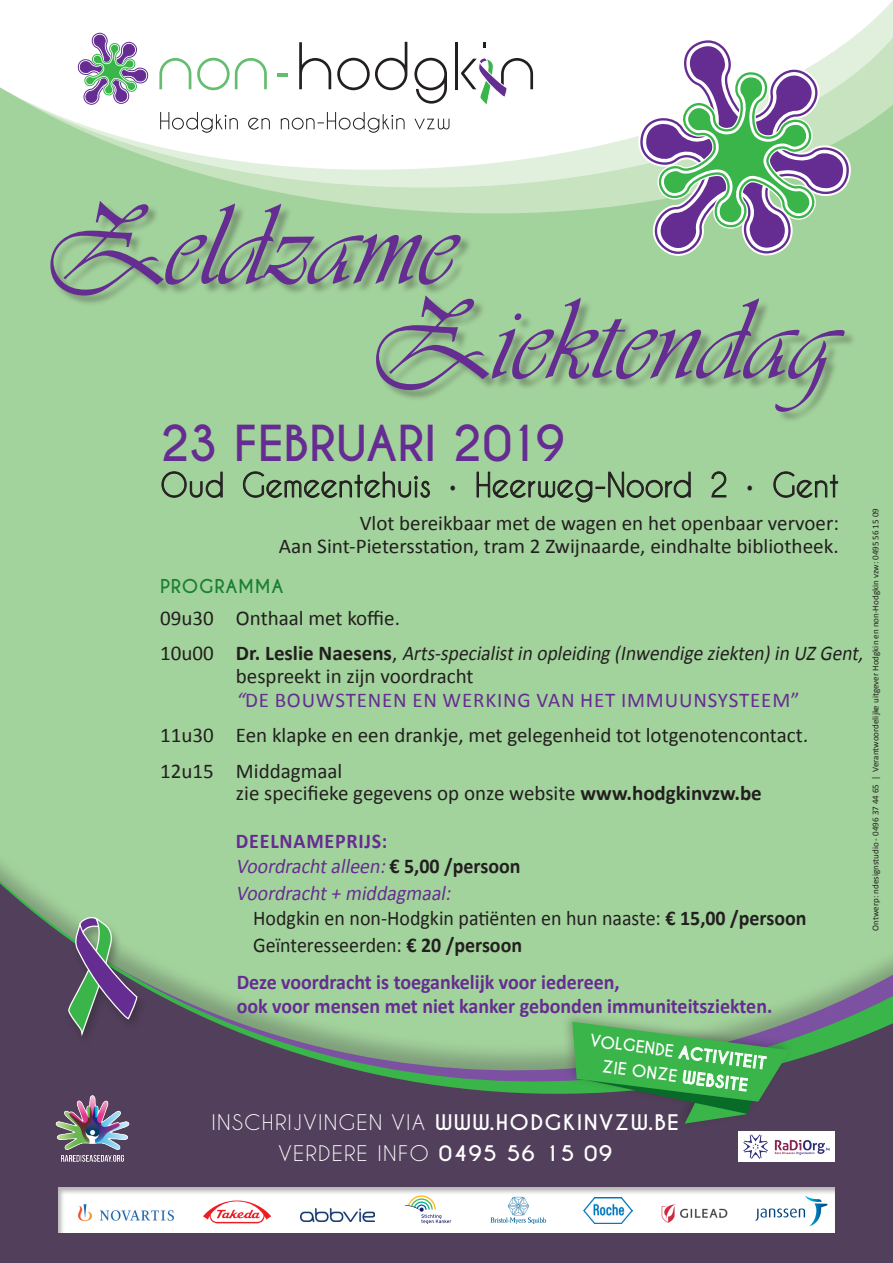
<style>
.page{position:relative;width:893px;height:1263px;background:#a3d39c}
.page>*{position:absolute;margin:0;border:0;box-sizing:border-box;transform-origin:0 0}
.t1{font:120px "Vivaldii";color:#652d91}
.t2{font:700 46.5px "Caviar Dreams";color:#652d91}
.t3{font:31.8px "Caviar Dreams";color:#231f20;scale:.95 1}
.bodytekst_2mm_ruimte{font:21px "Calibri";color:#231f20}
.bodytekst_2mm_ruimte-2{font:700 21px "Calibri";color:#652d91;scale:.95 1}
.bodytekst_2mm_ruimte-3{font:21px "Calibri";color:#231f20;scale:.95 1}
.bodytekst_2mm_ruimte-4{font:italic 21px "Calibri";color:#231f20;scale:.93 1}
.bodytekst_2mm_ruimte-5{font:italic 21px "Calibri";color:#652d91;scale:.95 1}
.bodytekst_2mm_ruimte-6{font:21px "Calibri";letter-spacing:.04em;color:#652d91}
.bodytekst{font:21px "Calibri";color:#231f20}
.bodytekst_2mm_ruimte-7{font:700 21px "Calibri";letter-spacing:.04em;color:#652d91;scale:.95 1}
.titeltjes{font:20.1px "Caviar Dreams";letter-spacing:.06em;color:#fff;scale:1.05 1}
.titeltjes-2{font:700 18px "Caviar Dreams";letter-spacing:.04em;color:#1a8032}
.titeltjes-3{font:700 16.05px "Caviar Dreams";color:#fff}
.bodytekst-2{font:9px "Calibri";color:#231f20}
.s1{font-style:normal}
.s2{font-weight:700;font-style:normal}
.s3{font-style:italic}
.s4{font-weight:700}
.s5{font-weight:700;font-style:normal;color:#231f20}
</style>
<div class="page">
<div style="left:294px;top:195px;width:344px;height:7px;background:#c7e3c0"></div>
<svg style="left:234px;top:182px;width:404px;height:13px;background:#c8e3c2"></svg>
<svg style="left:0;top:0;width:893px;height:182px;background:#eff7ed"></svg>
<svg style="left:638px;top:37px;width:213px;height:165px"></svg>
<svg style="left:640px;top:41px;width:209px;height:161px;background:#abb8b8"></svg>
<svg style="left:0;top:862px;width:893px;height:401px"></svg>
<div style="left:56px;top:1184px;width:779px;height:50px;background:#231f20;opacity:.33"></div>
<img style="left:78px;top:1204px;width:96px;height:17px">
<svg style="left:756px;top:1195px;width:71px;height:31px;background:#dbe8f0"></svg>
<img style="left:583px;top:1198px;width:49px;height:25px">
<svg style="left:405px;top:1195px;width:46px;height:29px"></svg>
<svg style="left:491px;top:1197px;width:55px;height:27px"></svg>
<svg style="left:201px;top:1199px;width:72px;height:26px;background:#facacc"></svg>
<img style="left:659px;top:1203px;width:70px;height:20px">
<img style="left:300px;top:1208px;width:74px;height:13px">
<div style="left:64px;top:916px;width:84px;height:133px;background:#231f20;opacity:.35"></div>
<svg style="left:68px;top:917px;width:70px;height:123px;background:#6b7678"></svg>
<svg style="left:161px;top:471px;width:62px;height:27px"></svg>
<svg style="left:243px;top:471px;width:187px;height:27px"></svg>
<svg style="left:477px;top:472px;width:214px;height:30px"></svg>
<svg style="left:711px;top:471px;width:15px;height:27px"></svg>
<svg style="left:773px;top:471px;width:65px;height:27px"></svg>
<div style="left:51px;top:202px;width:805px;height:221px;background:#231f20;opacity:.34"></div>
<hr style="left:455px;top:42px;width:3px;height:47px;background:#231f20">
<svg style="left:299px;top:42px;width:32px;height:47px;background:#d7d6d6"></svg>
<svg style="left:159px;top:58px;width:32px;height:31px"></svg>
<svg style="left:414px;top:58px;width:33px;height:46px;background:#c6c5c5"></svg>
<svg style="left:337px;top:42px;width:70px;height:48px;background:#dad9d9"></svg>
<svg style="left:197px;top:58px;width:70px;height:32px;background:#dff1e1"></svg>
<svg style="left:277px;top:74px;width:10px;height:3px"></svg>
<svg style="left:461px;top:57px;width:72px;height:52px;background:#d9dbdd"></svg>
<svg style="left:77px;top:32px;width:72px;height:74px;background:#b6bcc4"></svg>
<svg style="left:160px;top:112px;width:289px;height:21px;background:#e4e4e4"></svg>
<img style="left:56px;top:1096px;width:76px;height:68px">
<div style="left:738px;top:1131px;width:97px;height:30px;background:#fff"></div>
<img style="left:743px;top:1134px;width:86px;height:25px">
<div style="left:560px;top:1010px;width:235px;height:119px;background:#231f20;opacity:.3"></div>
<svg style="left:565px;top:1022px;width:225px;height:109px;background:#508d5d"></svg>
<p class="t1" style="left:46px;top:176px;width:409px">Zeldzame</p>
<p class="t1" style="left:371px;top:270px;width:464px">Ziektendag</p>
<p class="t2" style="left:160px;top:415px;width:406px">23 FEBRUARI 2019</p>
<p class="t3" style="left:160px;top:466px;width:287px">Oud Gemeentehuis</p>
<p class="t3" style="left:475px;top:466px;width:268px">Heerweg-Noord 2</p>
<p class="t3" style="left:772px;top:466px;width:72px">Gent</p>
<p class="bodytekst_2mm_ruimte" style="left:360px;top:509px;width:481px">Vlot bereikbaar met de wagen en het openbaar vervoer:</p>
<p class="bodytekst_2mm_ruimte" style="left:279px;top:531px;width:561px">Aan Sint-Pietersstation, tram 2 Zwijnaarde, eindhalte bibliotheek.</p>
<p class="titeltjes-2" style="left:160px;top:576px;width:125px">PROGRAMMA</p>
<p class="bodytekst" style="left:160px;top:603px;width:241px">09u30 Onthaal met koffie.</p>
<p class="bodytekst_2mm_ruimte-4" style="left:160px;top:639px;width:762px"><span class="s1">1 0 u 0 0</span> <span class="s2">D r. Le s l i e N a e s e n s</span> <span class="s1">,</span> Arts-specialistin opleiding (Inwendige ziekten)in UZGent,</p>
<p class="bodytekst_2mm_ruimte" style="left:236px;top:661px;width:239px">bespreekt in zijn voordracht</p>
<p class="bodytekst_2mm_ruimte-6" style="left:236px;top:685px;width:565px"><span class="s3">“</span>DE BOUWSTENEN EN WERKING VAN HET IMMUUNSYSTEEM”</p>
<p class="bodytekst_2mm_ruimte" style="left:160px;top:721px;width:654px">11u30 Een klapke en een drankje, met gelegenheid tot lotgenotencontact<span class="s3">.</span></p>
<p class="bodytekst_2mm_ruimte" style="left:160px;top:757px;width:184px">12u15 Middagmaal</p>
<p class="bodytekst_2mm_ruimte" style="left:236px;top:779px;width:527px">zie specifieke gegevens op onze website <span class="s4">www.hodgkinvzw.be</span></p>
<p class="bodytekst_2mm_ruimte-7" style="left:236px;top:826px;width:161px">DEELNAMEPRIJS:</p>
<p class="bodytekst_2mm_ruimte-5" style="left:236px;top:852px;width:301px">Voordrachtalleen:<span class="s5">€ 5, 00 / p e rs o o n</span></p>
<p class="bodytekst_2mm_ruimte-5" style="left:236px;top:878px;width:233px">Voordracht+ middagmaal:</p>
<p class="bodytekst_2mm_ruimte-3" style="left:253px;top:904px;width:584px">Hodgkin en non-Hodgkin patiënten en hun naaste: <span class="s4">€ 15,00 /persoon</span></p>
<p class="bodytekst_2mm_ruimte-3" style="left:253px;top:930px;width:285px">Geïnteresseerden: <span class="s4">€ 20 /persoon</span></p>
<p class="bodytekst_2mm_ruimte-2" style="left:237px;top:967px;width:405px">Deze voordracht is toegankelijk voor iedereen,</p>
<p class="bodytekst_2mm_ruimte-2" style="left:237px;top:991px;width:565px">ook voor mensen met niet kanker gebonden immuniteitsziekten.</p>
<p class="titeltjes-3" style="left:591px;top:1031px;width:179px;rotate:7deg">VOLGENDE ACTIVITEIT</p>
<p class="titeltjes-3" style="left:603px;top:1057px;width:148px;rotate:7deg">ZIE ONZE WEBSITE</p>
<p class="titeltjes" style="left:212px;top:1111px;width:447px">INSCHRIJVINGEN VIA <span class="s4">WWW.HODGKINVZW.BE</span></p>
<p class="titeltjes" style="left:279px;top:1141px;width:319px">VERDERE INFO <span class="s4">0495 56 15 09</span></p>
<p class="bodytekst-2" style="left:869px;top:930px;width:424px;rotate:-90deg">Ontwerp: ndesignstudio - 0496 37 44 65 | Verantwoordelijke uitgever Hodgkin en non-Hodgkin vzw: 0495 56 15 09</p>
</div>
